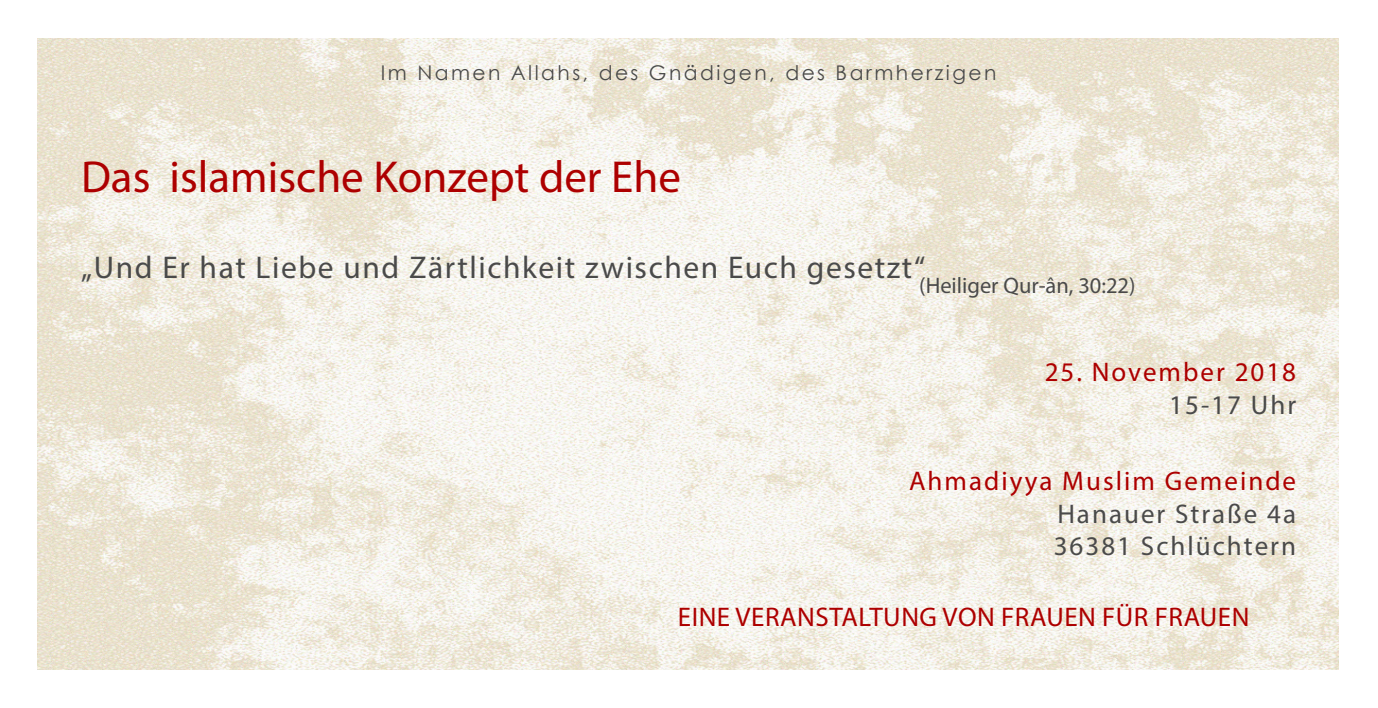
<style>
.page{position:relative;width:1378px;height:708px;background:#fff}
.page>*{position:absolute;margin:0;border:0;box-sizing:border-box;transform-origin:0 0}
.t1{font:45px "Myriad Pro";color:#ad0000}
.t2{font:31.5px "Myriad Pro";letter-spacing:.05em;color:#4a4a4a}
.t3{font:27px "Myriad Pro";letter-spacing:.075em;color:#4a4a4a}
.t4{font:27px "Myriad Pro";letter-spacing:.065em;color:#ad0000}
.t5{font:27px "Myriad Pro";letter-spacing:.02em;color:#ad0000}
.t6{font:22.5px "Myriad Pro";color:#4a4a4a}
.t7{font:20.25px "Century Gothic";letter-spacing:.12em;color:#494949}
</style>
<div class="page">
<img style="left:37px;top:38px;width:1302px;height:632px">
<p class="t7" style="left:381px;top:58px;width:617px">Im Namen Allahs, des Gnädigen, des Barmherzigen</p>
<p class="t1" style="left:81px;top:149px;width:601px">Das islamische Konzept der Ehe</p>
<p class="t2" style="left:81px;top:248px;width:846px">„Und Er hat Liebe und Zärtlichkeit zwischen Euch gesetzt“</p>
<p class="t6" style="left:919px;top:272px;width:218px">(Heiliger Qur-ân, 30:22)</p>
<p class="t4" style="left:1044px;top:356px;width:253px">25. November 2018</p>
<p class="t3" style="left:1169px;top:388px;width:128px">15-17 Uhr</p>
<p class="t4" style="left:909px;top:465px;width:388px">Ahmadiyya Muslim Gemeinde</p>
<p class="t3" style="left:1057px;top:497px;width:240px">Hanauer Straße 4a</p>
<p class="t3" style="left:1053px;top:529px;width:244px">36381 Schlüchtern</p>
<p class="t5" style="left:678px;top:600px;width:573px">EINE VERANSTALTUNG VON FRAUEN FÜR FRAUEN</p>
</div>
